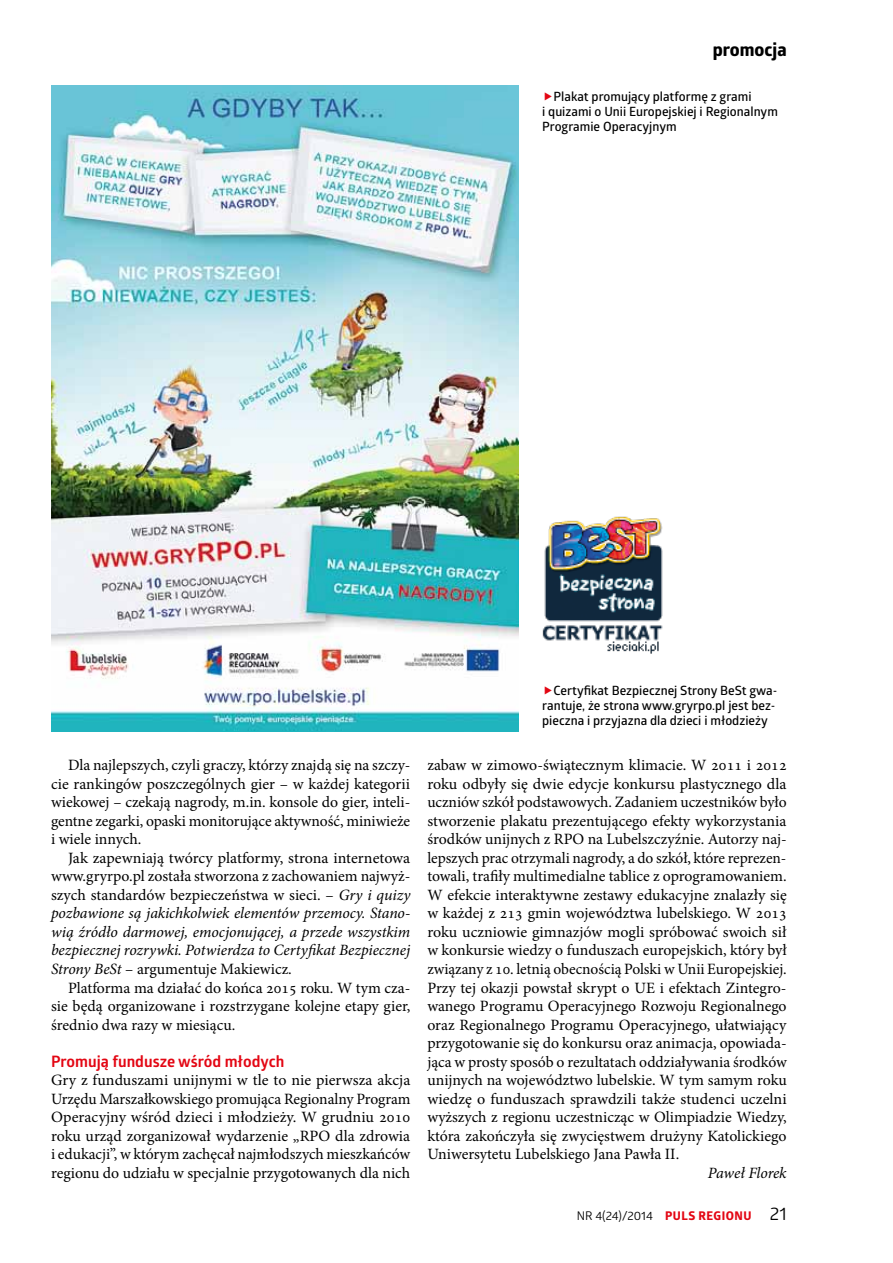
<style>
.page{position:relative;width:893px;height:1263px;background:#fff}
.page>*{position:absolute;margin:0;border:0;box-sizing:border-box;transform-origin:0 0}
.t1{font:700 18px "Globerx";color:#000}
.t2{font:15.75px/18.5px "Minion Pro";color:#000;text-align:justify}
.t3{font:italic 15.75px/18.5px "Minion Pro";letter-spacing:-.005em;color:#000;text-align:justify}
.t4{font:700 15.75px "Glober";color:#e30613}
.t5{font:600 12.75px/15px "Glober";color:#000}
.t6{font:12px "Glober";color:#000}
.s1{font-style:normal}
.s2{font-family:"Globerx";font-weight:700;color:#e30613}
.s3{font-size:18px}
</style>
<div class="page">
<img style="left:51px;top:85px;width:467px;height:646px">
<img style="left:542px;top:516px;width:121px;height:138px">
<p class="t1" style="left:713px;top:37px;width:75px">PROMOCJA</p>
<p class="t5" style="left:542px;top:88px;width:237px;text-indent:11px">Plakat promujący platformę z grami<br>i quizami o Unii Europejskiej i Regionalnym<br>Programie Operacyjnym</p>
<p class="t2" style="left:51px;top:756px;width:361px;text-indent:17px">Dla najlepszych, czyli graczy, którzy znajdą się na szczy&shy;cie rankingów poszczególnych gier – w każdej kategorii wiekowej – czekają nagrody, m.in. konsole do gier, inteli&shy;gentne zegarki, opaski monitorujące aktywność, miniwieże i wiele innych.</p>
<p class="t3" style="left:51px;top:848px;width:361px;text-indent:17px"><span class="s1">Jak zapewniają twórcy platformy, strona internetowa www.gryrpo.pl została stworzona z zachowaniem najwyż&shy;szych standardów bezpieczeństwa w sieci. –</span> Gry i quizy pozbawione są jakichkolwiek elementów przemocy. Stano&shy;wią źródło darmowej, emocjonującej, a przede wszystkim bezpiecznej rozrywki. Potwierdza to Certyfikat Bezpiecznej Strony BeSt <span class="s1">– argumentuje Makiewicz.</span></p>
<p class="t2" style="left:51px;top:978px;width:361px;text-indent:17px">Platforma ma działać do końca 2015 roku. W tym cza&shy;sie będą organizowane i rozstrzygane kolejne etapy gier, średnio dwa razy w miesiącu.</p>
<p class="t4" style="left:51px;top:1050px;width:235px">Promują fundusze wśród młodych</p>
<p class="t2" style="left:51px;top:1071px;width:361px">Gry z funduszami unijnymi w tle to nie pierwsza akcja Urzędu Marszałkowskiego promująca Regionalny Program Operacyjny wśród dzieci i młodzieży. W grudniu 2010 roku urząd zorganizował wydarzenie „RPO dla zdrowia i edukacji”, w którym zachęcał najmłodszych mieszkańców regionu do udziału w specjalnie przygotowanych dla nich</p>
<p class="t5" style="left:542px;top:683px;width:237px;text-indent:11px">Certyfikat Bezpiecznej Strony BeSt gwa&shy;rantuje, że strona www.gryrpo.pl jest bez&shy;pieczna i przyjazna dla dzieci i młodzieży</p>
<p class="t2" style="left:427px;top:756px;width:361px">zabaw w zimowo-świątecznym klimacie. W 2011 i 2012 roku odbyły się dwie edycje konkursu plastycznego dla uczniów szkół podstawowych. Zadaniem uczestników było stworzenie plakatu prezentującego efekty wykorzystania środków unijnych z RPO na Lubelszczyźnie. Autorzy naj&shy;lepszych prac otrzymali nagrody, a do szkół, które reprezen&shy;towali, trafiły multimedialne tablice z oprogramowaniem.<br>W efekcie interaktywne zestawy edukacyjne znalazły się w każdej z 213 gmin województwa lubelskiego. W 2013 roku uczniowie gimnazjów mogli spróbować swoich sił w konkursie wiedzy o funduszach europejskich, który był związany z 10. letnią obecnością Polski w Unii Europejskiej.<br>Przy tej okazji powstał skrypt o UE i efektach Zintegro&shy;wanego Programu Operacyjnego Rozwoju Regionalnego oraz Regionalnego Programu Operacyjnego, ułatwiający przygotowanie się do konkursu oraz animacja, opowiada&shy;jąca w prosty sposób o rezultatach oddziaływania środków unijnych na województwo lubelskie. W tym samym roku wiedzę o funduszach sprawdzili także studenci uczelni wyższych z regionu uczestnicząc w Olimpiadzie Wiedzy, która zakończyła się zwycięstwem drużyny Katolickiego Uniwersytetu Lubelskiego Jana Pawła II.</p>
<p class="t3" style="left:708px;top:1163px;width:80px">Paweł Florek</p>
<p class="t6" style="left:577px;top:1208px;width:211px">NR 4(24)/2014 <span class="s2">PULS REGIONU</span> <span class="s3">21</span></p>
</div>
